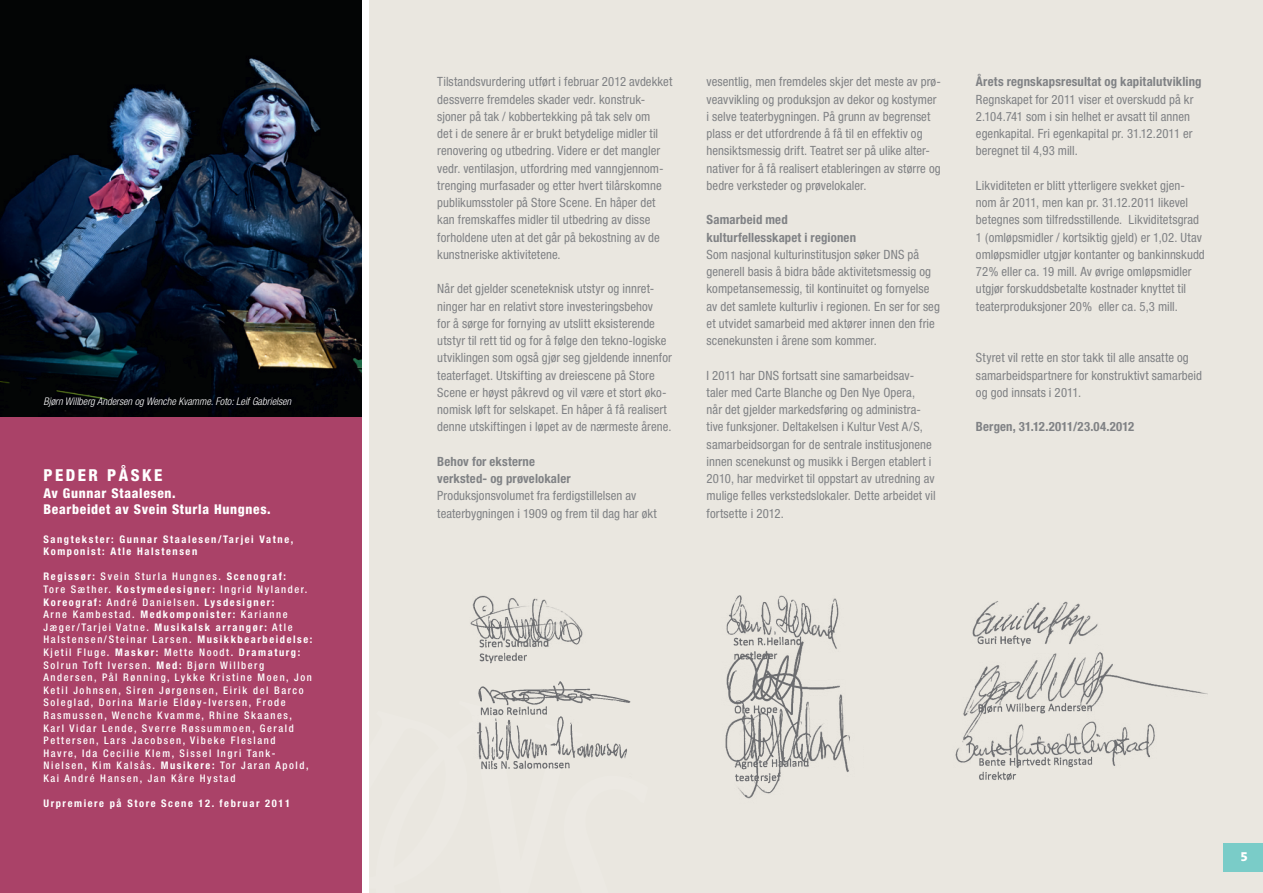
<style>
.page{position:relative;width:1263px;height:893px;background:#fff}
.page>*{position:absolute;margin:0;border:0;box-sizing:border-box;transform-origin:0 0}
.t1{font:800 condensed 16.5px "Helvetica Neue";letter-spacing:.15em;color:#fff}
.t2{font:800 condensed 13.5px/16.2px "Helvetica Neue";letter-spacing:.05em;color:#fff}
.t3{font:800 13.5px "The Serif B8";color:#fff}
.t4{font:condensed 12.75px/17.2px "Helvetica Neue";letter-spacing:.005em;color:#808285}
.t5{font:700 condensed 12.75px/17.2px "Helvetica Neue";letter-spacing:.01em;color:#808285}
.t6{font:500 condensed 10.5px/12.6px "Helvetica Neue";letter-spacing:.15em;color:#fff}
.t7{font:700 condensed 10.5px/12.6px "Helvetica Neue";letter-spacing:.15em;color:#fff}
.t8{font:italic 300 condensed 10.5px "Helvetica Neue";color:#fff}
.s1{font-weight:700}
</style>
<div class="page">
<div style="left:370px;top:0;width:893px;height:893px;background:#eae7e0"></div>
<svg style="left:361px;top:700px;width:9px;height:193px"></svg>
<img style="left:470px;top:595px;width:161px;height:175px">
<img style="left:725px;top:595px;width:125px;height:204px">
<img style="left:955px;top:601px;width:253px;height:180px">
<div style="left:0;top:0;width:361px;height:893px;background:#aa4268"></div>
<img style="left:0;top:0;width:361px;height:417px">
<div style="left:1224px;top:843px;width:39px;height:28px;background:#7accc8"></div>
<p class="t8" style="left:44px;top:395px;width:249px">Bjørn Willberg Andersen og Wenche Kvamme. Foto: Leif Gabrielsen</p>
<p class="t1" style="left:44px;top:465px;width:24px">Peder</p>
<p class="t1" style="left:107px;top:465px;width:55px">påske</p>
<p class="t2" style="left:44px;top:484px;width:229px">Av Gunnar Staalesen.<br>Bearbeidet av Svein Sturla Hungnes.</p>
<p class="t7" style="left:44px;top:532px;width:251px">Sangtekster: Gunnar Staalesen/Tarjei Vatne,<br>Komponist: Atle Halstensen</p>
<p class="t6" style="left:44px;top:570px;width:270px"><span class="s1">Regissør:</span> Svein Sturla Hungnes. <span class="s1">Scenograf:<br></span>Tore Sæther. <span class="s1">Kostymedesigner:</span> Ingrid Nylander.<br><span class="s1">Koreograf:</span> André Danielsen. <span class="s1">Lysdesigner:<br></span>Arne Kambestad. <span class="s1">Medkomponister:</span> Karianne Jæger/Tarjei Vatne. <span class="s1">Musikalsk arrangør:</span> Atle Halstensen/Steinar Larsen. <span class="s1">Musikkbearbeidelse:<br></span>Kjetil Fluge. <span class="s1">Maskør:</span> Mette Noodt. <span class="s1">Dramaturg:<br></span>Solrun Toft Iversen. <span class="s1">Med:</span> Bjørn Willberg Andersen, Pål Rønning, Lykke Kristine Moen, Jon Ketil Johnsen, Siren Jørgensen, Eirik del Barco Soleglad, Dorina Marie Eldøy-Iversen, Frode Rasmussen, Wenche Kvamme, Rhine Skaanes, Karl Vidar Lende, Sverre Røssummoen, Gerald Pettersen, Lars Jacobsen, Vibeke Flesland<br>Havre, Ida Cecilie Klem, Sissel Ingri Tank-Nielsen, Kim Kalsås. <span class="s1">Musikere:</span> Tor Jaran Apold, Kai André Hansen, Jan Kåre Hystad</p>
<p class="t7" style="left:44px;top:797px;width:248px">Urpremiere på Store Scene 12. februar 2011</p>
<p class="t4" style="left:437px;top:73px;width:237px">Tilstandsvurdering utført i februar 2012 avdekket dessverre fremdeles skader vedr. konstruk&shy;sjoner på tak / kobbertekking på tak selv om<br>det i de senere år er brukt betydelige midler til renovering og utbedring. Videre er det mangler vedr. ventilasjon, utfordring med vanngjennom&shy;trenging murfasader og etter hvert tilårskomne publikumsstoler på Store Scene. En håper det kan fremskaffes midler til utbedring av disse forholdene uten at det går på bekostning av de kunstneriske aktivitetene.</p>
<p class="t4" style="left:437px;top:280px;width:236px">Når det gjelder sceneteknisk utstyr og innret&shy;ninger har en relativt store investeringsbehov<br>for å sørge for fornying av utslitt eksisterende utstyr til rett tid og for å følge den tekno-logiske utviklingen som også gjør seg gjeldende innenfor teaterfaget. Utskifting av dreiescene på Store Scene er høyst påkrevd og vil være et stort øko&shy;nomisk løft for selskapet. En håper å få realisert denne utskiftingen i løpet av de nærmeste årene.</p>
<p class="t5" style="left:437px;top:452px;width:135px">Behov for eksterne verksted- og prøvelokaler</p>
<p class="t4" style="left:437px;top:487px;width:221px">Produksjonsvolumet fra ferdigstillelsen av teaterbygningen i 1909 og frem til dag har økt</p>
<p class="t4" style="left:707px;top:73px;width:236px">vesentlig, men fremdeles skjer det meste av prø&shy;veavvikling og produksjon av dekor og kostymer i selve teaterbygningen. På grunn av begrenset plass er det utfordrende å få til en effektiv og hensiktsmessig drift. Teatret ser på ulike alter&shy;nativer for å få realisert etableringen av større og bedre verksteder og prøvelokaler.</p>
<p class="t5" style="left:707px;top:211px;width:151px">Samarbeid med kulturfellesskapet i regionen</p>
<p class="t4" style="left:707px;top:246px;width:235px">Som nasjonal kulturinstitusjon søker DNS på generell basis å bidra både aktivitetsmessig og kompetansemessig, til kontinuitet og fornyelse av det samlete kulturliv i regionen. En ser for seg et utvidet samarbeid med aktører innen den frie scenekunsten i årene som kommer.</p>
<p class="t4" style="left:707px;top:366px;width:230px">I 2011 har DNS fortsatt sine samarbeidsav&shy;taler med Carte Blanche og Den Nye Opera,<br>når det gjelder markedsføring og administra&shy;tive funksjoner. Deltakelsen i Kultur Vest A/S, samarbeidsorgan for de sentrale institusjonene innen scenekunst og musikk i Bergen etablert i 2010, har medvirket til oppstart av utredning av mulige felles verkstedslokaler. Dette arbeidet vil fortsette i 2012.</p>
<p class="t5" style="left:976px;top:73px;width:227px">Årets regnskapsresultat og kapitalutvikling</p>
<p class="t4" style="left:976px;top:90px;width:219px">Regnskapet for 2011 viser et overskudd på kr 2.104.741 som i sin helhet er avsatt til annen egenkapital. Fri egenkapital pr. 31.12.2011 er beregnet til 4,93 mill.</p>
<p class="t4" style="left:976px;top:177px;width:230px">Likviditeten er blitt ytterligere svekket gjen&shy;nom år 2011, men kan pr. 31.12.2011 likevel betegnes som tilfredsstillende. Likviditetsgrad 1 (omløpsmidler / kortsiktig gjeld) er 1,02. Utav omløpsmidler utgjør kontanter og bankinnskudd 72% eller ca. 19 mill. Av øvrige omløpsmidler utgjør forskuddsbetalte kostnader knyttet til teaterproduksjoner 20% eller ca. 5,3 mill.</p>
<p class="t4" style="left:976px;top:349px;width:228px">Styret vil rette en stor takk til alle ansatte og samarbeidspartnere for konstruktivt samarbeid og god innsats i 2011.</p>
<p class="t5" style="left:976px;top:418px;width:160px">Bergen, 31.12.2011/23.04.2012</p>
<p class="t3" style="left:1240px;top:849px;width:9px">5</p>
</div>
